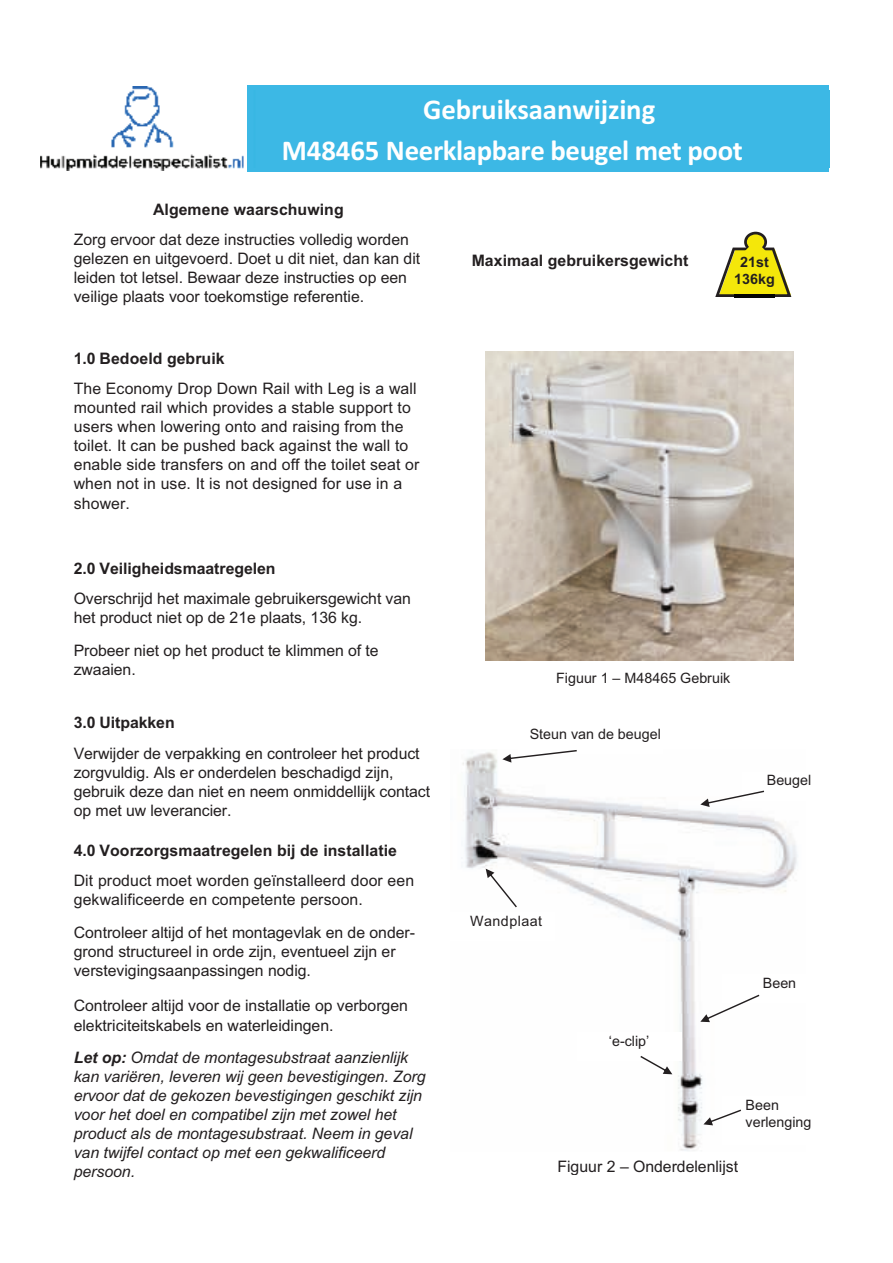
<style>
.page{position:relative;width:893px;height:1263px;background:#fff}
.page>*{position:absolute;margin:0;border:0;box-sizing:border-box;transform-origin:0 0}
.t1{font:700 28.8px "Calibri";letter-spacing:-.005em;color:#fff}
.t2{font:15.9px/19px "Arial";letter-spacing:-.005em;color:#231f20}
.t3{font:italic 15.9px/19px "Arial";letter-spacing:-.005em;color:#231f20}
.t4{font:700 15.9px "Arial";letter-spacing:.005em;color:#231f20}
.t5{font:14.25px/17.1px "Arial";color:#231f20}
.t6{font:700 14.25px/17.2px "Arial";color:#231f20;text-align:center}
.t7{font:14.25px "Arial";letter-spacing:.03em;color:#231f20}
.s1{font-weight:700}
</style>
<div class="page">
<svg style="left:715px;top:232px;width:76px;height:65px"></svg>
<img style="left:740px;top:256px;width:29px;height:15px">
<img style="left:740px;top:253px;width:29px;height:3px">
<img style="left:734px;top:271px;width:41px;height:27px">
<img style="left:485px;top:351px;width:308px;height:310px">
<div style="left:247px;top:86px;width:582px;height:86px;background:#3cb8e5"></div>
<img style="left:462px;top:752px;width:336px;height:399px">
<img style="left:723px;top:1096px;width:75px;height:48px">
<img style="left:462px;top:912px;width:92px;height:29px">
<img style="left:577px;top:1033px;width:104px;height:28px">
<img style="left:723px;top:975px;width:75px;height:28px">
<svg style="left:486px;top:869px;width:31px;height:38px"></svg>
<svg style="left:640px;top:1056px;width:32px;height:18px"></svg>
<svg style="left:700px;top:995px;width:59px;height:27px"></svg>
<img style="left:743px;top:772px;width:55px;height:28px">
<svg style="left:700px;top:791px;width:64px;height:16px"></svg>
<svg style="left:703px;top:1109px;width:38px;height:16px"></svg>
<img style="left:577px;top:752px;width:85px;height:2px">
<svg style="left:502px;top:750px;width:75px;height:12px"></svg>
<img style="left:40px;top:155px;width:204px;height:14px">
<img style="left:235px;top:86px;width:1px;height:84px">
<img style="left:63px;top:86px;width:172px;height:84px">
<h1 class="t1" style="left:423px;top:99px;width:234px">Gebruiksaanwijzing</h1>
<h1 class="t1" style="left:282px;top:140px;width:463px">M48465 Neerklapbare beugel met poot</h1>
<p class="t4" style="left:153px;top:203px;width:192px">Algemene waarschuwing</p>
<p class="t2" style="left:74px;top:231px;width:348px">Zorg ervoor dat deze instructies volledig worden gelezen en uitgevoerd. Doet u dit niet, dan kan dit leiden tot letsel. Bewaar deze instructies op een veilige plaats voor toekomstige referentie.</p>
<p class="t4" style="left:74px;top:352px;width:152px">1.0 Bedoeld gebruik</p>
<p class="t2" style="left:74px;top:381px;width:347px">The Economy Drop Down Rail with Leg is a wall mounted rail which provides a stable support to users when lowering onto and raising from the toilet. It can be pushed back against the wall to enable side transfers on and off the toilet seat or when not in use. It is not designed for use in a shower.</p>
<p class="t4" style="left:74px;top:562px;width:203px">2.0 Veiligheidsmaatregelen</p>
<p class="t2" style="left:74px;top:591px;width:339px">Overschrijd het maximale gebruikersgewicht van het product niet op de 21e plaats, 136 kg.</p>
<p class="t2" style="left:74px;top:643px;width:306px">Probeer niet op het product te klimmen of te zwaaien.</p>
<p class="t4" style="left:74px;top:716px;width:102px">3.0 Uitpakken</p>
<p class="t2" style="left:74px;top:745px;width:358px">Verwijder de verpakking en controleer het product zorgvuldig. Als er onderdelen beschadigd zijn, gebruik deze dan niet en neem onmiddellijk contact op met uw leverancier.</p>
<p class="t4" style="left:74px;top:844px;width:325px">4.0 Voorzorgsmaatregelen bij de installatie</p>
<p class="t2" style="left:74px;top:873px;width:342px">Dit product moet worden geïnstalleerd door een gekwalificeerde en competente persoon.</p>
<p class="t2" style="left:74px;top:924px;width:343px">Controleer altijd of het montagevlak en de onder&shy;grond structureel in orde zijn, eventueel zijn er verstevigingsaanpassingen nodig.</p>
<p class="t2" style="left:74px;top:998px;width:336px">Controleer altijd voor de installatie op verborgen elektriciteitskabels en waterleidingen.</p>
<p class="t3" style="left:74px;top:1049px;width:353px"><span class="s1">Let op:</span> Omdat de montagesubstraat aanzienlijk kan variëren, leveren wij geen bevestigingen. Zorg ervoor dat de gekozen bevestigingen geschikt zijn voor het doel en compatibel zijn met zowel het product als de montagesubstraat. Neem in geval van twijfel contact op met een gekwalificeerd persoon.</p>
<p class="t4" style="left:472px;top:254px;width:218px">Maximaal gebruikersgewicht</p>
<p class="t6" style="left:734px;top:255px;width:42px">21st<br>136kg</p>
<p class="t5" style="left:556px;top:671px;width:176px">Figuur 1 – M48465 Gebruik</p>
<p class="t5" style="left:530px;top:727px;width:133px">Steun van de beugel</p>
<p class="t7" style="left:470px;top:915px;width:73px">Wandplaat</p>
<p class="t5" style="left:609px;top:1034px;width:42px">‘e-clip’</p>
<p class="t5" style="left:767px;top:773px;width:46px">Beugel</p>
<p class="t5" style="left:763px;top:976px;width:35px">Been</p>
<p class="t5" style="left:746px;top:1097px;width:67px">Been verlenging</p>
<p class="t2" style="left:557px;top:1158px;width:182px">Figuur 2 – Onderdelenlijst</p>
</div>
